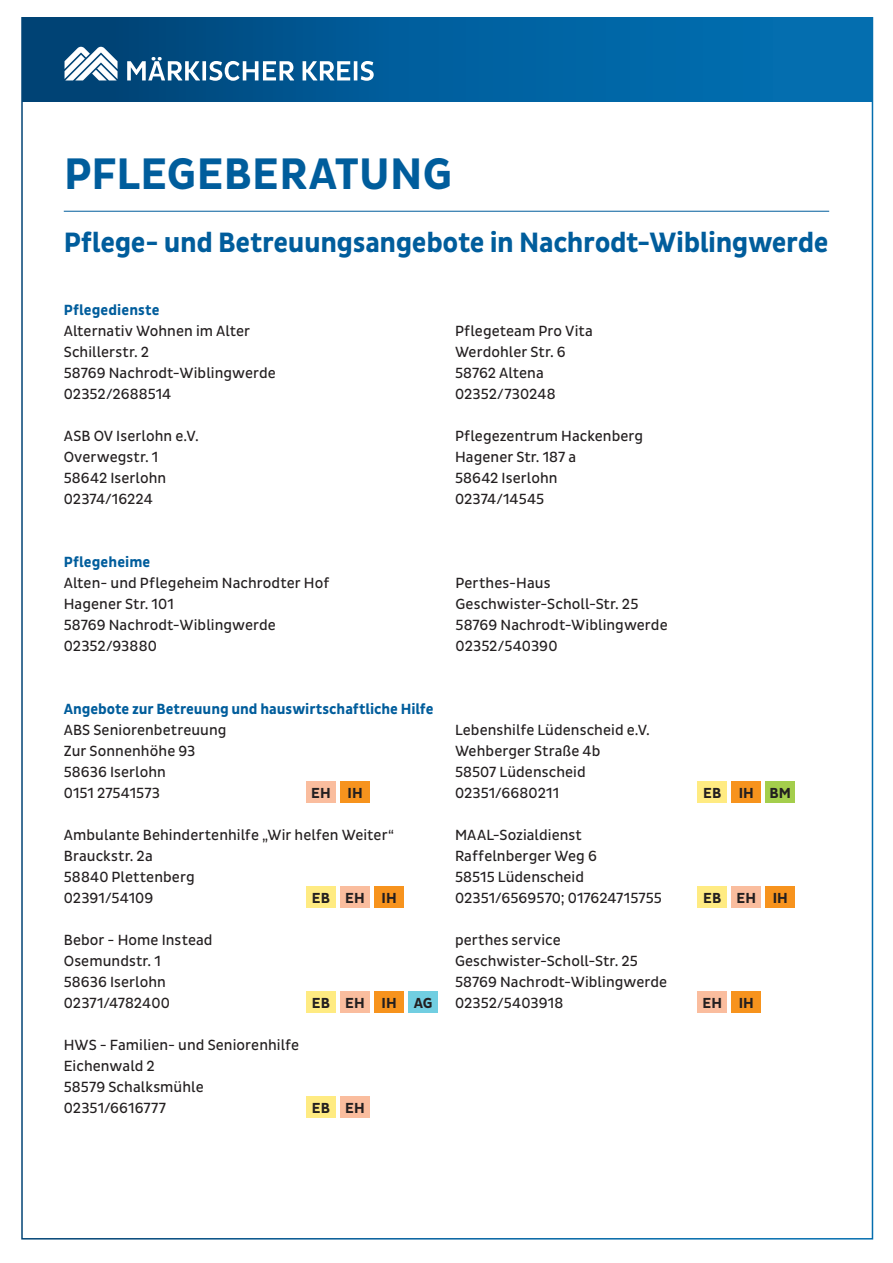
<style>
.page{position:relative;width:893px;height:1263px;background:#fff}
.page>*{position:absolute;margin:0;border:0;box-sizing:border-box;transform-origin:0 0}
.t1{font:700 45px "Pluto Sans Cond";letter-spacing:.005em;color:#005d9c}
.t2{font:700 28.5px "Pluto Sans Cond";letter-spacing:-.02em;color:#005d9c}
.t3{font:15px/21px "Pluto Sans Cond";letter-spacing:.005em;color:#231f20}
.t4{font:700 15px "Pluto Sans Cond";letter-spacing:-.005em;color:#005d9c}
.t5{font:700 14.85px "Pluto Sans Cond";letter-spacing:.005em;color:#231f20}
</style>
<div class="page">
<div style="left:22px;top:18px;width:850px;height:84px;background:linear-gradient(to right,#047,#0175b9)"></div>
<svg style="left:127px;top:57px;width:247px;height:24px"></svg>
<svg style="left:65px;top:47px;width:53px;height:33px"></svg>
<hr style="left:64px;top:211px;width:765px;height:1px;background:#005d9c">
<div style="left:731px;top:782px;width:30px;height:21px;background:#f7931d"></div>
<div style="left:765px;top:887px;width:30px;height:21px;background:#f7931d"></div>
<div style="left:731px;top:887px;width:30px;height:21px;background:#fabd9e"></div>
<div style="left:697px;top:887px;width:30px;height:21px;background:#ffeb82"></div>
<div style="left:731px;top:992px;width:30px;height:21px;background:#f7931d"></div>
<div style="left:697px;top:992px;width:30px;height:21px;background:#fabd9e"></div>
<div style="left:697px;top:782px;width:30px;height:21px;background:#ffeb82"></div>
<div style="left:765px;top:782px;width:30px;height:21px;background:#a4ce4c"></div>
<div style="left:340px;top:1097px;width:30px;height:21px;background:#fabd9e"></div>
<div style="left:306px;top:1097px;width:30px;height:21px;background:#ffeb82"></div>
<div style="left:374px;top:887px;width:30px;height:21px;background:#f7931d"></div>
<div style="left:340px;top:887px;width:30px;height:21px;background:#fabd9e"></div>
<div style="left:306px;top:887px;width:30px;height:21px;background:#ffeb82"></div>
<div style="left:306px;top:992px;width:30px;height:21px;background:#ffeb82"></div>
<div style="left:374px;top:992px;width:30px;height:21px;background:#f7931d"></div>
<div style="left:408px;top:992px;width:30px;height:21px;background:#71cee1"></div>
<div style="left:340px;top:992px;width:30px;height:21px;background:#fabd9e"></div>
<div style="left:340px;top:782px;width:30px;height:21px;background:#f7931d"></div>
<div style="left:306px;top:782px;width:30px;height:21px;background:#fabd9e"></div>
<h1 class="t1" style="left:64px;top:148px;width:390px">pflegeberatung</h1>
<h2 class="t2" style="left:64px;top:226px;width:766px">Pflege- und Betreuungsangebote in Nachrodt-Wiblingwerde</h2>
<p class="t4" style="left:64px;top:301px;width:97px">Pflegedienste</p>
<p class="t3" style="left:64px;top:321px;width:214px">Alternativ Wohnen im Alter<br>Schillerstr. 2<br>58769 Nachrodt-Wiblingwerde<br>02352/2688514</p>
<p class="t3" style="left:64px;top:426px;width:136px">ASB OV Iserlohn e.V.<br>Overwegstr. 1<br>58642 Iserlohn<br>02374/16224</p>
<p class="t3" style="left:455px;top:321px;width:139px">Pflegeteam Pro Vita<br>Werdohler Str. 6<br>58762 Altena<br>02352/730248</p>
<p class="t3" style="left:455px;top:426px;width:190px">Pflegezentrum Hackenberg<br>Hagener Str. 187 a<br>58642 Iserlohn<br>02374/14545</p>
<p class="t4" style="left:64px;top:553px;width:88px">Pflegeheime</p>
<p class="t3" style="left:64px;top:573px;width:267px">Alten- und Pflegeheim Nachrodter Hof<br>Hagener Str. 101<br>58769 Nachrodt-Wiblingwerde<br>02352/93880</p>
<p class="t3" style="left:455px;top:573px;width:214px">Perthes-Haus<br>Geschwister-Scholl-Str. 25<br>58769 Nachrodt-Wiblingwerde<br>02352/540390</p>
<p class="t4" style="left:64px;top:700px;width:371px">Angebote zur Betreuung und hauswirtschaftliche Hilfe</p>
<p class="t3" style="left:64px;top:720px;width:164px">ABS Seniorenbetreuung<br>Zur Sonnenhöhe 93<br>58636 Iserlohn<br>0151 27541573</p>
<p class="t3" style="left:64px;top:825px;width:332px">Ambulante Behindertenhilfe „Wir helfen Weiter“<br>Brauckstr. 2a<br>58840 Plettenberg<br>02391/54109</p>
<p class="t3" style="left:64px;top:930px;width:150px">Bebor - Home Instead<br>Osemundstr. 1<br>58636 Iserlohn<br>02371/4782400</p>
<p class="t3" style="left:64px;top:1035px;width:237px">HWS - Familien- und Seniorenhilfe<br>Eichenwald 2<br>58579 Schalksmühle<br>02351/6616777</p>
<p class="t5" style="left:311px;top:784px;width:53px">EH IH</p>
<p class="t5" style="left:312px;top:889px;width:10px">EB</p>
<p class="t5" style="left:345px;top:889px;width:53px">EH IH</p>
<p class="t5" style="left:312px;top:994px;width:10px">EB</p>
<p class="t5" style="left:345px;top:994px;width:79px">EH IH AG</p>
<p class="t5" style="left:312px;top:1099px;width:10px">EB</p>
<p class="t5" style="left:345px;top:1099px;width:21px">EH</p>
<p class="t3" style="left:455px;top:720px;width:197px">Lebenshilfe Lüdenscheid e.V.<br>Wehberger Straße 4b<br>58507 Lüdenscheid<br>02351/6680211</p>
<p class="t3" style="left:455px;top:825px;width:208px">MAAL-Sozialdienst<br>Raffelnberger Weg 6<br>58515 Lüdenscheid<br>02351/6569570; 017624715755</p>
<p class="t3" style="left:455px;top:930px;width:214px">perthes service<br>Geschwister-Scholl-Str. 25<br>58769 Nachrodt-Wiblingwerde<br>02352/5403918</p>
<p class="t5" style="left:703px;top:784px;width:10px">EB</p>
<p class="t5" style="left:769px;top:784px;width:23px">BM</p>
<p class="t5" style="left:739px;top:784px;width:17px">IH</p>
<p class="t5" style="left:703px;top:889px;width:10px">EB</p>
<p class="t5" style="left:736px;top:889px;width:53px">EH IH</p>
<p class="t5" style="left:702px;top:994px;width:53px">EH IH</p>
</div>
